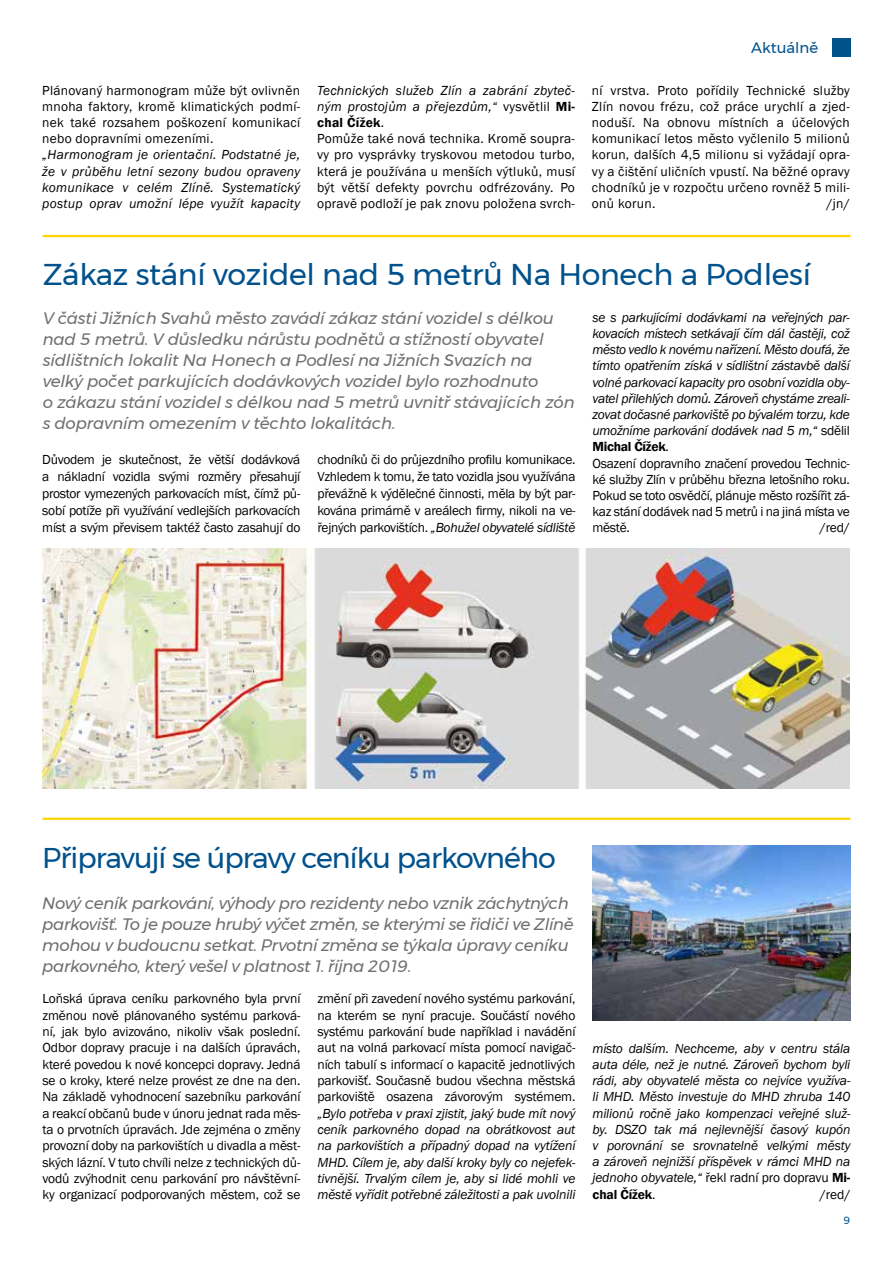
<style>
.page{position:relative;width:893px;height:1263px;background:#fff}
.page>*{position:absolute;margin:0;border:0;box-sizing:border-box;transform-origin:0 0}
.t1{font:30px "Montserrat";letter-spacing:-.01em;color:#00518c}
.t2{font:28.5px "Montserrat";letter-spacing:-.03em;color:#00518c}
.t3{font:italic 16.5px/21px "Montserrat";letter-spacing:-.015em;color:#706f6f}
.t4{font:15px "Montserrat";color:#00518c}
.t5{font:13.5px/16.2px "Franklin Gothic";letter-spacing:-.01em;color:#000;text-align:justify}
.t6{font:italic 13.5px/16.2px "Franklin Gothic";letter-spacing:-.01em;color:#000;text-align:justify}
.t7{font:italic 13.5px/16.2px "Franklin Gothic";letter-spacing:.02em;color:#000}
.t8{font:13.5px "MMZ text Book Bold";letter-spacing:-.01em;color:#000}
.t9{font:13.5px "MMZ text Book Bold";letter-spacing:.02em;color:#000}
.t10{font:10.5px "Montserrat";color:#00518c}
.s1{font-style:normal}
.s2{font-family:"MMZ text Book Bold";font-style:normal}
.s3{font-family:"Franklin Gothic"}
.s4{font-style:italic}
</style>
<div class="page">
<svg style="left:832px;top:38px;width:18px;height:19px"></svg>
<hr style="left:42px;top:818px;width:808px;height:2px;background:#ffd500">
<hr style="left:43px;top:235px;width:807px;height:2px;background:#ffd500">
<img style="left:43px;top:549px;width:807px;height:240px">
<img style="left:592px;top:846px;width:258px;height:175px">
<p class="t5" style="left:42px;top:82px;width:259px">Plánovaný harmonogram může být ovlivněn mnoha faktory, kromě klimatických podmí&shy;nek také rozsahem poškození komunikací nebo dopravními omezeními.</p>
<p class="t6" style="left:42px;top:147px;width:259px">„Harmonogram je orientační. Podstatné je, že v průběhu letní sezony budou opraveny komunikace v celém Zlíně. Systematický postup oprav umožní lépe využít kapacity</p>
<p class="t7" style="left:317px;top:82px;width:259px">Technických služeb Zlín a zabrání zbyteč&shy;ným prostojům a přejezdům,“ <span class="s1">vysvětlil</span> <span class="s2">Mi-</span></p>
<p class="t9" style="left:317px;top:114px;width:69px">chal Čížek<span class="s3">.</span></p>
<p class="t5" style="left:317px;top:131px;width:259px">Pomůže také nová technika. Kromě soupra&shy;vy pro vysprávky tryskovou metodou turbo, která je používána u menších výtluků, musí být větší defekty povrchu odfrézovány. Po opravě podloží je pak znovu položena svrch-</p>
<p class="t4" style="left:751px;top:37px;width:69px">Aktuálně</p>
<p class="t5" style="left:592px;top:82px;width:259px">ní vrstva. Proto pořídily Technické služby Zlín novou frézu, což práce urychlí a zjed&shy;noduší. Na obnovu místních a účelových komunikací letos město vyčlenilo 5 milionů korun, dalších 4,5 milionu si vyžádají opra&shy;vy a čištění uličních vpustí. Na běžné opravy chodníků je v rozpočtu určeno rovněž 5 mili&shy;onů korun.</p>
<p class="t5" style="left:826px;top:196px;width:25px">/jn/</p>
<h1 class="t1" style="left:43px;top:252px;width:770px">Zákaz stání vozidel nad 5 metrů Na Honech a Podlesí</h1>
<p class="t3" style="left:43px;top:308px;width:533px">V části Jižních Svahů město zavádí zákaz stání vozidel s délkou nad 5 metrů. V důsledku nárůstu podnětů a stížností obyvatel sídlištních lokalit Na Honech a Podlesí na Jižních Svazích na velký počet parkujících dodávkových vozidel bylo rozhodnuto<br>o zákazu stání vozidel s délkou nad 5 metrů uvnitř stávajících zón s dopravním omezením v těchto lokalitách.</p>
<p class="t5" style="left:42px;top:451px;width:260px;line-height:17.1px">Důvodem je skutečnost, že větší dodávková a nákladní vozidla svými rozměry přesahují prostor vymezených parkovacích míst, čímž pů&shy;sobí potíže při využívání vedlejších parkovacích míst a svým převisem taktéž často zasahují do</p>
<p class="t5" style="left:317px;top:451px;width:260px;line-height:17.1px">chodníků či do průjezdního profilu komunikace.<br>Vzhledem k tomu, že tato vozidla jsou využívána převážně k výdělečné činnosti, měla by být par&shy;kována primárně v areálech firmy, nikoli na ve&shy;řejných parkovištích. <span class="s4">„Bohužel obyvatelé sídliště</span></p>
<p class="t6" style="left:592px;top:309px;width:259px">se s parkujícími dodávkami na veřejných par&shy;kovacích místech setkávají čím dál častěji, což město vedlo k novému nařízení. Město doufá, že tímto opatřením získá v sídlištní zástavbě další volné parkovací kapacity pro osobní vozidla oby&shy;vatel přilehlých domů. Zároveň chystáme zreali&shy;zovat dočasné parkoviště po bývalém torzu, kde umožníme parkování dodávek nad 5 m,“ <span class="s1">sdělil</span></p>
<p class="t8" style="left:592px;top:438px;width:78px">Michal Čížek<span class="s3">.</span></p>
<p class="t5" style="left:592px;top:455px;width:259px">Osazení dopravního značení provedou Technic&shy;ké služby Zlín v průběhu března letošního roku.<br>Pokud se toto osvědčí, plánuje město rozšířit zá&shy;kaz stání dodávek nad 5 metrů i na jiná místa ve městě.</p>
<p class="t5" style="left:820px;top:520px;width:31px">/red/</p>
<h2 class="t2" style="left:42px;top:836px;width:515px">Připravují se úpravy ceníku parkovného</h2>
<p class="t3" style="left:42px;top:893px;width:533px">Nový ceník parkování, výhody pro rezidenty nebo vznik záchytných parkovišť. To je pouze hrubý výčet změn, se kterými se řidiči ve Zlíně mohou v budoucnu setkat. Prvotní změna se týkala úpravy ceníku parkovného, který vešel v platnost 1. října 2019.</p>
<p class="t5" style="left:43px;top:991px;width:259px">Loňská úprava ceníku parkovného byla první změnou nově plánovaného systému parková&shy;ní, jak bylo avizováno, nikoliv však poslední.<br>Odbor dopravy pracuje i na dalších úpravách, které povedou k nové koncepci dopravy. Jedná se o kroky, které nelze provést ze dne na den.<br>Na základě vyhodnocení sazebníku parkování a reakcí občanů bude v únoru jednat rada měs&shy;ta o prvotních úpravách. Jde zejména o změny provozní doby na parkovištích u divadla a měst&shy;ských lázní. V tuto chvíli nelze z technických dů&shy;vodů zvýhodnit cenu parkování pro návštěvní&shy;ky organizací podporovaných městem, což se</p>
<p class="t5" style="left:317px;top:991px;width:259px">změní při zavedení nového systému parkování, na kterém se nyní pracuje. Součástí nového systému parkování bude například i navádění aut na volná parkovací místa pomocí navigač&shy;ních tabulí s informací o kapacitě jednotlivých parkovišť. Současně budou všechna městská parkoviště osazena závorovým systémem.</p>
<p class="t6" style="left:317px;top:1105px;width:259px">„Bylo potřeba v praxi zjistit, jaký bude mít nový ceník parkovného dopad na obrátkovost aut na parkovištích a případný dopad na vytížení MHD. Cílem je, aby další kroky byly co nejefek&shy;tivnější. Trvalým cílem je, aby si lidé mohli ve městě vyřídit potřebné záležitosti a pak uvolnili</p>
<p class="t6" style="left:592px;top:1040px;width:259px">místo dalším. Nechceme, aby v centru stála auta déle, než je nutné. Zároveň bychom byli rádi, aby obyvatelé města co nejvíce využíva&shy;li MHD. Město investuje do MHD zhruba 140 milionů ročně jako kompenzaci veřejné služ&shy;by. DSZO tak má nejlevnější časový kupón v porovnání se srovnatelně velkými městy a zároveň nejnižší příspěvek v rámci MHD na jednoho obyvatele,“ <span class="s1">řekl radní pro dopravu</span> <span class="s2">Mi-</span></p>
<p class="t8" style="left:592px;top:1186px;width:65px">chal Čížek<span class="s3">.</span></p>
<p class="t5" style="left:820px;top:1186px;width:32px">/red/</p>
<p class="t10" style="left:843px;top:1212px;width:8px">9</p>
</div>
